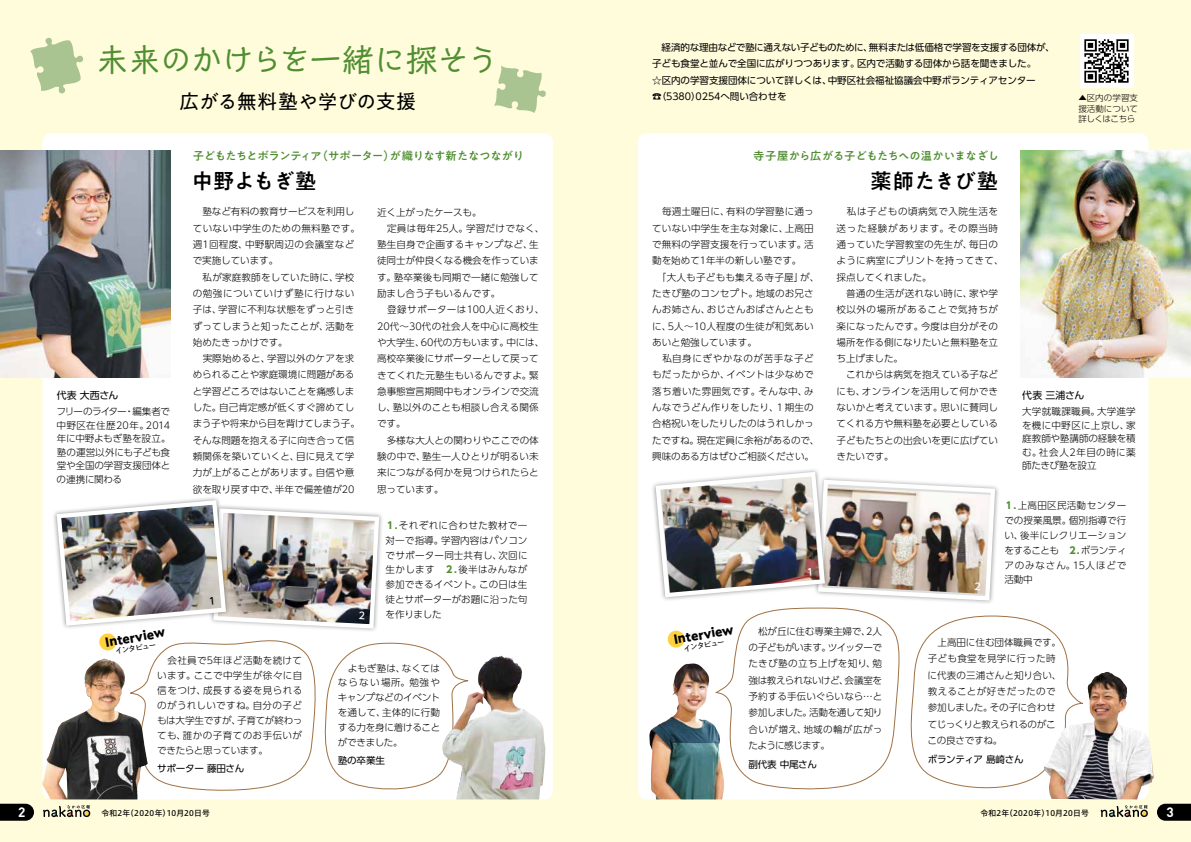
<style>
.page{position:relative;width:1191px;height:842px;background:#fffcdb}
.page>*{position:absolute;margin:0;border:0;box-sizing:border-box;transform-origin:0 0}
.t1{font:32.6px "Talking Std";letter-spacing:-.04em;color:#508e31}
.t2{font:500 21.3px "PA1 Gothic Std";letter-spacing:-.015em;color:#000}
.t3{font:19.8px "PA1 Gothic Std";letter-spacing:-.015em;color:#000}
.t4{font:700 13.5px "DIN";color:#fff}
.t5{font:700 12.8px "PA1 Gothic Std";color:#000}
.t6{font:500 11.3px "PA1 Gothic Std";letter-spacing:-.025em;color:#508e31}
.t7{font:9.9px "UD Shin Go Pr 6 N";letter-spacing:-.01em;color:#000}
.t8{font:300 9.6px/16.3px "UD Shin Go Pr 6 N";letter-spacing:.005em;color:#000;text-align:justify}
.t9{font:9.6px/16.3px "UD Shin Go Pr 6 N";letter-spacing:-.015em;color:#000}
.t10{font:300 8.5px/10.6px "UD Shin Go Pr 6 N";color:#000;text-align:justify}
.t11{font:7.8px "Hiragino UD Sans F Std W5";letter-spacing:.025em;color:#000}
.t12{font:7.8px "PA1 Gothic Std";color:#000}
.s1{font-weight:700;color:#508e31}
</style>
<div class="page">
<div style="left:43px;top:133px;width:510px;height:666px;background:#fff;border-radius:9px"></div>
<div style="left:638px;top:133px;width:510px;height:666px;background:#fff;border-radius:9px"></div>
<svg style="left:30px;top:37px;width:54px;height:57px"></svg>
<svg style="left:494px;top:66px;width:52px;height:47px"></svg>
<img style="left:42px;top:659px;width:96px;height:140px">
<img style="left:456px;top:656px;width:89px;height:143px">
<img style="left:1080px;top:34px;width:53px;height:54px">
<img style="left:0;top:150px;width:170px;height:227px">
<img style="left:1020px;top:150px;width:171px;height:227px">
<img style="left:649px;top:728px;width:74px;height:71px">
<img style="left:1049px;top:672px;width:105px;height:127px">
<svg style="left:0;top:804px;width:34px;height:17px"></svg>
<svg style="left:1157px;top:804px;width:34px;height:17px"></svg>
<svg style="left:43px;top:805px;width:47px;height:12px"></svg>
<svg style="left:1100px;top:805px;width:47px;height:12px"></svg>
<img style="left:54px;top:498px;width:417px;height:295px">
<img style="left:653px;top:469px;width:432px;height:325px">
<h1 class="t1" style="left:96px;top:35px;width:404px">未来のかけらを一緒に探そう</h1>
<h3 class="t3" style="left:179px;top:90px;width:238px">広がる無料塾や学びの支援</h3>
<p class="t7" style="left:57px;top:387px;width:63px">代表 大西さん</p>
<p class="t8" style="left:57px;top:404px;width:116px;line-height:13.5px">フリーのライター・編集者で中野区在住歴20年。2014年に中野よもぎ塾を設立。塾の運営以外にも子ども食堂や全国の学習支援団体との連携に関わる</p>
<p class="t6" style="left:193px;top:149px;width:333px">子どもたちとボランティア（サポーター）が織りなす新たなつながり</p>
<h2 class="t2" style="left:192px;top:168px;width:126px">中野よもぎ塾</h2>
<p class="t8" style="left:193px;top:203px;width:169px;text-align:left">　塾など有料の教育サービスを利用していない中学生のための無料塾です。週1回程度、中野駅周辺の会議室などで実施しています。<br>　私が家庭教師をしていた時に、学校の勉強についていけず塾に行けない子は、学習に不利な状態をずっと引きずってしまうと知ったことが、活動を始めたきっかけです。<br>　実際始めると、学習以外のケアを求められることや家庭環境に問題があると学習どころではないことを痛感しました。自己肯定感が低くすぐ諦めてしまう子や将来から目を背けてしまう子。そんな問題を抱える子に向き合って信頼関係を築いていくと、目に見えて学力が上がることがあります。自信や意欲を取り戻す中で、半年で偏差値が20</p>
<p class="t8" style="left:377px;top:203px;width:169px;text-align:left">近く上がったケースも。<br>　定員は毎年25人。学習だけでなく、塾生自身で企画するキャンプなど、生徒同士が仲良くなる機会を作っています。塾卒業後も同期で一緒に勉強して励まし合う子もいるんです。<br>　登録サポーターは100人近くおり、<br>20代～30代の社会人を中心に高校生や大学生、60代の方もいます。中には、高校卒業後にサポーターとして戻ってきてくれた元塾生もいるんですよ。緊急事態宣言期間中もオンラインで交流し、塾以外のことも相談し合える関係です。<br>　多様な大人との関わりやここでの体験の中で、塾生一人ひとりが明るい未来につながる何かを見つけられたらと思っています。</p>
<p class="t8" style="left:385px;top:517px;width:144px;line-height:14.9px"><span class="s1">１.</span>それぞれに合わせた教材で一対一で指導。学習内容はパソコンでサポーター同士共有し、次回に生かします　<span class="s1">２.</span>後半はみんなが参加できるイベント。この日は生徒とサポーターがお題に沿った句を作りました</p>
<h3 class="t5" style="left:104px;top:634px;width:62px;rotate:-10deg">Interview</h3>
<p class="t12" style="left:114px;top:647px;width:43px;rotate:-10deg">インタビュー</p>
<p class="t8" style="left:157px;top:653px;width:147px;line-height:14.9px">　会社員で5年ほど活動を続けています。ここで中学生が徐々に自信をつけ、成長する姿を見られるのがうれしいですね。自分の子どもは大学生ですが、子育てが終わっても、誰かの子育てのお手伝いができたらと思っています。</p>
<p class="t9" style="left:157px;top:759px;width:89px">サポーター 藤田さん</p>
<p class="t8" style="left:338px;top:660px;width:104px;line-height:14.9px">　よもぎ塾は、なくてはならない場所。勉強やキャンプなどのイベントを通して、主体的に行動する力を身に着けることができました。</p>
<p class="t9" style="left:338px;top:752px;width:49px">塾の卒業生</p>
<p class="t9" style="left:652px;top:39px;width:404px">　経済的な理由などで塾に通えない子どものために、無料または低価格で学習を支援する団体が、子ども食堂と並んで全国に広がりつつあります。区内で活動する団体から話を聞きました。<br>☆区内の学習支援団体について詳しくは、中野区社会福祉協議会中野ボランティアセンター<br>☎（5380）0254へ問い合わせを</p>
<p class="t6" style="left:753px;top:149px;width:247px">寺子屋から広がる子どもたちへの温かいまなざし</p>
<h2 class="t2" style="left:870px;top:168px;width:129px">薬師たきび塾</h2>
<p class="t10" style="left:1078px;top:92px;width:61px">▲区内の学習支援活動について詳しくはこちら</p>
<p class="t8" style="left:652px;top:203px;width:169px;text-align:left">　毎週土曜日に、有料の学習塾に通っていない中学生を主な対象に、上高田で無料の学習支援を行っています。活動を始めて1年半の新しい塾です。<br>　「大人も子どもも集える寺子屋」が、たきび塾のコンセプト。地域のお兄さんお姉さん、おじさんおばさんとともに、5人～10人程度の生徒が和気あいあいと勉強しています。<br>　私自身にぎやかなのが苦手な子どもだったからか、イベントは少なめで落ち着いた雰囲気です。そんな中、みんなでうどん作りをしたり、１期生の合格祝いをしたりしたのはうれしかったですね。現在定員に余裕があるので、興味のある方はぜひご相談ください。</p>
<p class="t8" style="left:836px;top:203px;width:169px;text-align:left">　私は子どもの頃病気で入院生活を送った経験があります。その際当時通っていた学習教室の先生が、毎日のように病室にプリントを持ってきて、採点してくれました。<br>　普通の生活が送れない時に、家や学校以外の場所があることで気持ちが楽になったんです。今度は自分がその場所を作る側になりたいと無料塾を立ち上げました。<br>　これからは病気を抱えている子などにも、オンラインを活用して何かできないかと考えています。思いに賛同してくれる方や無料塾を必要としている子どもたちとの出会いを更に広げていきたいです。</p>
<p class="t7" style="left:1022px;top:387px;width:64px">代表 三浦さん</p>
<p class="t8" style="left:1022px;top:404px;width:115px;line-height:13.5px">大学就職課職員。大学進学を機に中野区に上京し、家庭教師や塾講師の経験を積む。社会人2年目の時に薬師たきび塾を設立</p>
<h3 class="t5" style="left:672px;top:631px;width:62px;rotate:-10deg">Interview</h3>
<p class="t12" style="left:683px;top:644px;width:43px;rotate:-10deg">インタビュー</p>
<p class="t8" style="left:748px;top:623px;width:135px">　松が丘に住む専業主婦で、2人の子どもがいます。ツイッターでたきび塾の立ち上げを知り、勉強は教えられないけど、会議室を予約する手伝いぐらいなら…と参加しました。活動を通して知り合いが増え、地域の輪が広がったように感じます。</p>
<p class="t9" style="left:748px;top:756px;width:70px">副代表 中尾さん</p>
<p class="t8" style="left:1004px;top:498px;width:124px;line-height:14.9px"><span class="s1">１.</span>上高田区民活動センターでの授業風景。個別指導で行い、後半にレクリエーションをすることも　<span class="s1">２.</span>ボランティアのみなさん。15人ほどで活動中</p>
<p class="t8" style="left:927px;top:634px;width:135px;text-align:left">　上高田に住む団体職員です。子ども食堂を見学に行った時に代表の三浦さんと知り合い、教えることが好きだったので参加しました。その子に合わせてじっくりと教えられるのがここの良さですね。</p>
<p class="t9" style="left:927px;top:751px;width:97px">ボランティア 島崎さん</p>
<h3 class="t4" style="left:18px;top:803px;width:9px">2</h3>
<p class="t11" style="left:102px;top:807px;width:110px">令和2年（2020年）10月20日号</p>
<p class="t11" style="left:980px;top:807px;width:110px">令和2年（2020年）10月20日号</p>
<h3 class="t4" style="left:1166px;top:803px;width:9px">3</h3>
</div>
